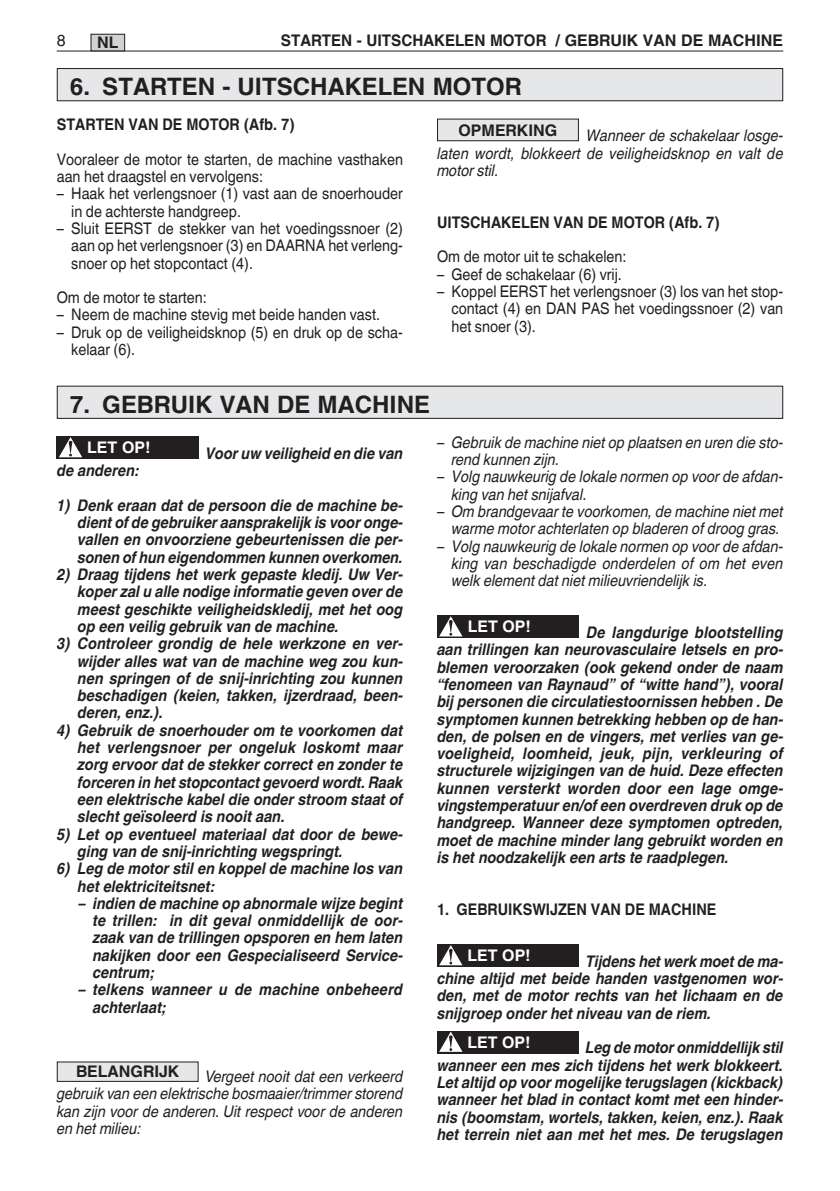
<style>
.page{position:relative;width:840px;height:1191px;background:#fff}
.page>*{position:absolute;margin:0;border:0;box-sizing:border-box;transform-origin:0 0}
.Normale{font:700 24px "Helvetica World";color:#231f20}
.Normale-2{font:italic 700 16px/17.4px "Helvetica World";color:#231f20;text-align:justify;scale:.9 1}
.Normale-3{font:italic 16px/17.4px "Helvetica World";color:#231f20;text-align:justify;scale:.9 1}
.Normale-4{font:16px/17.2px "Helvetica World";color:#231f20;scale:.9 1}
.Normale-5{font:700 16px "Helvetica World";color:#231f20;scale:.9 1}
.Normale-6{font:700 16px "Helvetica World";color:#231f20;scale:.95 1}
.Normale-7{font:700 16px "Helvetica World";color:#fff}
.Normale-8{font:700 16px "Helvetica World";color:#231f20}
.Normale-9{font:16px "Helvetica World";color:#231f20}
</style>
<div class="page">
<svg style="left:437px;top:615px;width:28px;height:23px"></svg>
<svg style="left:439px;top:616px;width:23px;height:20px"></svg>
<svg style="left:448px;top:620px;width:4px;height:12px"></svg>
<div style="left:465px;top:615px;width:113px;height:23px;background:#231f20"></div>
<div style="left:437px;top:944px;width:28px;height:22px;background:#231f20"></div>
<svg style="left:439px;top:945px;width:23px;height:20px"></svg>
<svg style="left:448px;top:948px;width:4px;height:13px"></svg>
<div style="left:465px;top:944px;width:113px;height:22px;background:#231f20"></div>
<svg style="left:437px;top:1031px;width:28px;height:22px"></svg>
<svg style="left:439px;top:1031px;width:23px;height:20px"></svg>
<svg style="left:448px;top:1035px;width:4px;height:12px"></svg>
<div style="left:465px;top:1030px;width:113px;height:23px;background:#231f20"></div>
<svg style="left:57px;top:436px;width:28px;height:23px"></svg>
<svg style="left:59px;top:437px;width:23px;height:20px"></svg>
<div style="left:85px;top:436px;width:113px;height:23px;background:#231f20"></div>
<div style="left:57px;top:1062px;width:141px;height:19px;background:#e6e7e9"></div>
<hr style="left:57px;top:51px;width:725px;height:1px;background:#231f20">
<div style="left:91px;top:34px;width:34px;height:17px;background:#d1d2d4"></div>
<div style="left:91px;top:34px;width:34px;height:17px;border:1px solid #231f20"></div>
<div style="left:57px;top:386px;width:725px;height:32px;background:#e6e7e9"></div>
<div style="left:57px;top:386px;width:725px;height:33px;border:1px solid #231f20"></div>
<div style="left:437px;top:119px;width:141px;height:22px;background:#e6e7e9"></div>
<div style="left:437px;top:119px;width:141px;height:22px;border:1px solid #231f20"></div>
<div style="left:57px;top:69px;width:725px;height:32px;background:#e6e7e9"></div>
<div style="left:57px;top:68px;width:725px;height:33px;border:1px solid #231f20"></div>
<p class="Normale-9" style="left:57px;top:31px;width:10px">8</p>
<p class="Normale-8" style="left:97px;top:33px;width:23px">NL</p>
<p class="Normale-6" style="left:281px;top:31px;width:530px">STARTEN - UITSCHAKELEN MOTOR / GEBRUIK VAN DE MACHINE</p>
<p class="Normale" style="left:70px;top:73px;width:453px">6. STARTEN - UITSCHAKELEN MOTOR</p>
<p class="Normale-5" style="left:57px;top:115px;width:266px">STARTEN VAN DE MOTOR (Afb. 7)</p>
<p class="Normale-4" style="left:57px;top:150px;width:386px">Vooraleer de motor te starten, de machine vasthaken aan het draagstel en vervolgens:</p>
<p class="Normale-4" style="left:71px;top:185px;width:370px;text-indent:-14px">– Haak het verlengsnoer (1) vast aan de snoerhouder in de achterste handgreep.</p>
<p class="Normale-4" style="left:71px;top:220px;width:370px;text-align:justify;text-indent:-14px">– Sluit EERST de stekker van het voedingssnoer (2) aan op het verlengsnoer (3) en DAARNA het verleng&shy;snoer op het stopcontact (4).</p>
<p class="Normale-4" style="left:57px;top:289px;width:168px">Om de motor te starten:</p>
<p class="Normale-4" style="left:57px;top:306px;width:360px">– Neem de machine stevig met beide handen vast.</p>
<p class="Normale-4" style="left:71px;top:323px;width:370px;text-indent:-14px">– Druk op de veiligheidsknop (5) en druk op de scha&shy;kelaar (6).</p>
<p class="Normale-8" style="left:458px;top:121px;width:100px">OPMERKING</p>
<p class="Normale-3" style="left:437px;top:127px;width:386px;text-indent:149px">Wanneer de schakelaar losge&shy;laten wordt, blokkeert de veiligheidsknop en valt de motor stil.</p>
<p class="Normale-5" style="left:437px;top:213px;width:315px">UITSCHAKELEN VAN DE MOTOR (Afb. 7)</p>
<p class="Normale-4" style="left:437px;top:248px;width:212px">Om de motor uit te schakelen:</p>
<p class="Normale-4" style="left:437px;top:265px;width:207px">– Geef de schakelaar (6) vrij.</p>
<p class="Normale-4" style="left:451px;top:283px;width:370px;text-align:justify;text-indent:-14px">– Koppel EERST het verlengsnoer (3) los van het stop&shy;contact (4) en DAN PAS het voedingssnoer (2) van het snoer (3).</p>
<p class="Normale" style="left:70px;top:390px;width:361px">7. GEBRUIK VAN DE MACHINE</p>
<p class="Normale-7" style="left:87px;top:438px;width:64px">LET OP!</p>
<p class="Normale-2" style="left:205px;top:444px;width:221px">Voor uw veiligheid en die van</p>
<p class="Normale-2" style="left:57px;top:462px;width:93px">de anderen:</p>
<p class="Normale-2" style="left:78px;top:496px;width:363px;text-indent:-21px">1) Denk eraan dat de persoon die de machine be&shy;dient of de gebruiker aansprakelijk is voor onge&shy;vallen en onvoorziene gebeurtenissen die per&shy;sonen of hun eigendommen kunnen overkomen.</p>
<p class="Normale-2" style="left:78px;top:566px;width:363px;text-indent:-21px">2) Draag tijdens het werk gepaste kledij. Uw Ver&shy;koper zal u alle nodige informatie geven over de meest geschikte veiligheidskledij, met het oog op een veilig gebruik van de machine.</p>
<p class="Normale-2" style="left:78px;top:635px;width:363px;text-indent:-21px">3) Controleer grondig de hele werkzone en ver&shy;wijder alles wat van de machine weg zou kun&shy;nen springen of de snij-inrichting zou kunnen beschadigen (keien, takken, ijzerdraad, been&shy;deren, enz.).</p>
<p class="Normale-2" style="left:78px;top:721px;width:363px;text-indent:-21px">4) Gebruik de snoerhouder om te voorkomen dat het verlengsnoer per ongeluk loskomt maar zorg ervoor dat de stekker correct en zonder te forceren in het stopcontact gevoerd wordt. Raak een elektrische kabel die onder stroom staat of slecht geïsoleerd is nooit aan.</p>
<p class="Normale-2" style="left:78px;top:825px;width:363px;text-indent:-21px">5) Let op eventueel materiaal dat door de bewe&shy;ging van de snij-inrichting wegspringt.</p>
<p class="Normale-2" style="left:78px;top:860px;width:363px;text-indent:-21px">6) Leg de motor stil en koppel de machine los van het elektriciteitsnet:</p>
<p class="Normale-2" style="left:93px;top:894px;width:346px;text-indent:-14px">– indien de machine op abnormale wijze begint te trillen: in dit geval onmiddellijk de oor&shy;zaak van de trillingen opsporen en hem laten nakijken door een Gespecialiseerd Service&shy;centrum;</p>
<p class="Normale-2" style="left:93px;top:981px;width:346px;text-indent:-14px">– telkens wanneer u de machine onbeheerd achterlaat;</p>
<p class="Normale-8" style="left:76px;top:1062px;width:105px">BELANGRIJK</p>
<p class="Normale-3" style="left:57px;top:1067px;width:386px;text-indent:148px">Vergeet nooit dat een verkeerd gebruik van een elektrische bosmaaier/trimmer storend kan zijn voor de anderen. Uit respect voor de anderen en het milieu:</p>
<p class="Normale-3" style="left:451px;top:433px;width:370px;text-indent:-14px">– Gebruik de machine niet op plaatsen en uren die sto&shy;rend kunnen zijn.</p>
<p class="Normale-3" style="left:451px;top:468px;width:370px;text-indent:-14px">– Volg nauwkeurig de lokale normen op voor de afdan&shy;king van het snijafval.</p>
<p class="Normale-3" style="left:437px;top:503px;width:386px;text-align:right">– Om brandgevaar te voorkomen, de machine niet met warme motor achterlaten op bladeren of droog gras.</p>
<p class="Normale-3" style="left:451px;top:537px;width:370px;text-indent:-14px">– Volg nauwkeurig de lokale normen op voor de afdan&shy;king van beschadigde onderdelen of om het even welk element dat niet milieuvriendelijk is.</p>
<p class="Normale-7" style="left:467px;top:617px;width:64px">LET OP!</p>
<p class="Normale-2" style="left:437px;top:624px;width:386px;text-indent:149px">De langdurige blootstelling aan trillingen kan neurovasculaire letsels en pro&shy;blemen veroorzaken (ook gekend onder de naam “fenomeen van Raynaud” of “witte hand”), vooral bij personen die circulatiestoornissen hebben . De symptomen kunnen betrekking hebben op de han&shy;den, de polsen en de vingers, met verlies van ge&shy;voeligheid, loomheid, jeuk, pijn, verkleuring of structurele wijzigingen van de huid. Deze ef-fecten kunnen versterkt worden door een lage omge&shy;vingstemperatuur en/of een overdreven druk op de handgreep. Wanneer deze symptomen optreden, moet de machine minder lang gebruikt worden en is het noodzakelijk een arts te raadplegen.</p>
<p class="Normale-5" style="left:437px;top:900px;width:312px">1. GEBRUIKSWIJZEN VAN DE MACHINE</p>
<p class="Normale-7" style="left:467px;top:946px;width:64px">LET OP!</p>
<p class="Normale-2" style="left:437px;top:952px;width:386px;text-indent:149px">Tijdens het werk moet de ma&shy;chine altijd met beide handen vastgenomen wor&shy;den, met de motor rechts van het lichaam en de snijgroep onder het niveau van de riem.</p>
<p class="Normale-7" style="left:467px;top:1033px;width:64px">LET OP!</p>
<p class="Normale-2" style="left:437px;top:1039px;width:386px;text-indent:148px">Leg de motor onmiddellijk stil wanneer een mes zich tijdens het werk blokkeert.<br>Let altijd op voor mogelijke terugslagen (kickback) wanneer het blad in contact komt met een hinder&shy;nis (boomstam, wortels, takken, keien, enz.). Raak het terrein niet aan met het mes. De terugslagen</p>
</div>
